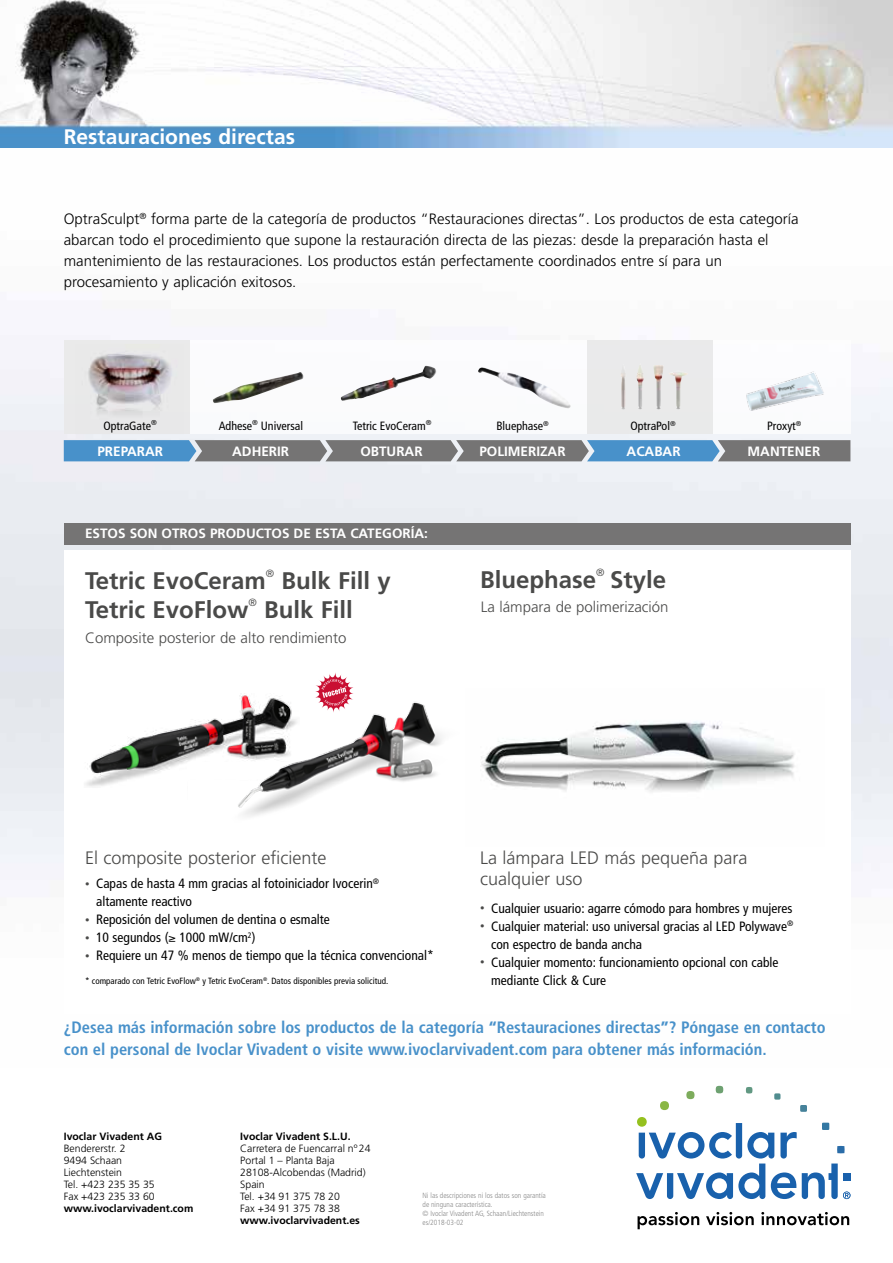
<style>
.page{position:relative;width:893px;height:1263px;background:#fff}
.page>*{position:absolute;margin:0;border:0;box-sizing:border-box;transform-origin:0 0}
.t1{font:700 24px "Frutiger";color:#4a4a49}
.t2{font:700 21px "Frutiger";color:#fff}
.t3{font:300 18px/21.6px "Frutiger";color:#4a4a49}
.t4{font:700 condensed 16.5px/22.5px "Frutiger";color:#4891ca}
.t5{font:300 15px/21px "Frutiger";color:#000}
.t6{font:300 15px "Frutiger";color:#4a4a49}
.t7{font:condensed 13.5px/18px "Frutiger";color:#000}
.t8{font:700 13.5px "Frutiger";color:#fff}
.t9{font:condensed 12px "Frutiger";color:#000}
.t10{font:300 10.5px/12px "Frutiger";color:#000}
.t11{font:700 10.5px "Frutiger";color:#000}
.t12{font:300 10.5px "Frutiger";color:#4a4a49}
.t13{font:condensed 9px "Frutiger";color:#000}
.t14{font:300 condensed 7.5px/9px "Frutiger";color:#878787}
.s1{font-size:9px;color:#4a4a49}
.s2{font-stretch:normal}
</style>
<div class="page">
<svg style="left:636px;top:1086px;width:214px;height:113px"></svg>
<svg style="left:638px;top:1212px;width:61px;height:17px"></svg>
<svg style="left:706px;top:1212px;width:48px;height:13px"></svg>
<svg style="left:761px;top:1212px;width:88px;height:13px"></svg>
<div style="left:64px;top:523px;width:786px;height:21px;background:#757474"></div>
<img style="left:0;top:0;width:893px;height:148px">
<img style="left:480px;top:720px;width:320px;height:74px">
<svg style="left:340px;top:674px;width:14px;height:16px"></svg>
<img style="left:237px;top:690px;width:213px;height:130px">
<img style="left:84px;top:672px;width:256px;height:127px">
<div style="left:64px;top:340px;width:125px;height:94px;background:#e3e3e3"></div>
<svg style="left:64px;top:440px;width:786px;height:21px;background:#6b8295"></svg>
<img style="left:213px;top:372px;width:91px;height:31px">
<img style="left:341px;top:366px;width:84px;height:35px">
<img style="left:478px;top:367px;width:93px;height:41px">
<img style="left:88px;top:353px;width:84px;height:62px">
<img style="left:746px;top:371px;width:78px;height:40px">
<div style="left:587px;top:340px;width:125px;height:94px;background:#eaeaea"></div>
<img style="left:621px;top:365px;width:52px;height:44px">
<h2 class="t2" style="left:64px;top:124px;width:233px">Restauraciones directas</h2>
<p class="t5" style="left:64px;top:208px;width:736px">OptraSculpt<sup>®</sup> forma parte de la categoría de productos “Restauraciones directas”. Los productos de esta categoría abarcan todo el procedimiento que supone la restauración directa de las piezas: desde la preparación hasta el mantenimiento de las restauraciones. Los productos están perfectamente coordinados entre sí para un procesamiento y aplicación exitosos.</p>
<p class="t9" style="left:103px;top:419px;width:55px">OptraGate<sup>®</sup></p>
<p class="t9" style="left:767px;top:419px;width:36px">Proxyt<sup>®</sup></p>
<p class="t9" style="left:219px;top:419px;width:86px">Adhese<sup>®</sup> Universal</p>
<p class="t9" style="left:496px;top:419px;width:54px">Bluephase<sup>®</sup></p>
<p class="t9" style="left:630px;top:419px;width:47px">OptraPol<sup>®</sup></p>
<p class="t9" style="left:353px;top:419px;width:80px">Tetric EvoCeram<sup>®</sup></p>
<p class="t8" style="left:97px;top:443px;width:67px">PREPARAR</p>
<p class="t8" style="left:232px;top:443px;width:58px">ADHERIR</p>
<p class="t8" style="left:360px;top:443px;width:64px">OBTURAR</p>
<p class="t8" style="left:479px;top:443px;width:88px">POLIMERIZAR</p>
<p class="t8" style="left:627px;top:443px;width:55px">ACABAR</p>
<p class="t8" style="left:748px;top:443px;width:74px">MANTENER</p>
<p class="t8" style="left:85px;top:526px;width:344px">ESTOS SON OTROS PRODUCTOS DE ESTA CATEGORÍA:</p>
<h1 class="t1" style="left:85px;top:566px;width:182px">Tetric EvoCeram</h1>
<p class="t12" style="left:266px;top:567px;width:10px">®</p>
<h1 class="t1" style="left:282px;top:566px;width:111px">Bulk Fill y</h1>
<h1 class="t1" style="left:85px;top:595px;width:165px">Tetric EvoFlow</h1>
<p class="t12" style="left:248px;top:596px;width:10px">®</p>
<h1 class="t1" style="left:264px;top:595px;width:90px">Bulk Fill</h1>
<p class="t6" style="left:85px;top:629px;width:263px">Composite posterior de alto rendimiento</p>
<h1 class="t1" style="left:480px;top:565px;width:118px">Bluephase</h1>
<p class="t12" style="left:596px;top:566px;width:10px">®</p>
<h1 class="t1" style="left:610px;top:565px;width:58px">Style</h1>
<p class="t6" style="left:481px;top:598px;width:189px">La lámpara de polimerización</p>
<h3 class="t3" style="left:85px;top:847px;width:243px">El composite posterior eficiente</h3>
<p class="t7" style="left:96px;top:874px;width:285px;text-indent:-11px"><span class="s1">•</span> Capas de hasta 4 mm gracias al fotoiniciador Ivocerin<sup>® </sup>altamente reactivo</p>
<p class="t7" style="left:85px;top:910px;width:246px"><span class="s1">•</span> Reposición del volumen de dentina o esmalte</p>
<p class="t7" style="left:85px;top:928px;width:172px"><span class="s1">•</span> 10 segundos (≥ 1000 mW/cm<sup>2</sup>)</p>
<p class="t7" style="left:85px;top:946px;width:350px"><span class="s1">•</span> Requiere un 47 % menos de tiempo que la técnica convencional*</p>
<p class="t13" style="left:85px;top:976px;width:305px">* comparado con Tetric EvoFlow<sup>®</sup> y Tetric EvoCeram<sup>®</sup>. Datos disponibles previa solicitud.</p>
<h3 class="t3" style="left:480px;top:847px;width:269px">La lámpara LED más pequeña para cualquier uso</h3>
<p class="t7" style="left:480px;top:899px;width:314px"><span class="s1">•</span> Cualquier usuario: agarre cómodo para hombres y mujeres</p>
<p class="t7" style="left:491px;top:917px;width:304px;text-indent:-11px"><span class="s1">•</span> Cualquier material: uso universal gracias al LED Polywave<sup>® </sup>con espectro de banda ancha</p>
<p class="t7" style="left:491px;top:953px;width:289px;text-indent:-11px"><span class="s1">•</span> Cualquier momento: funcionamiento opcional con cable mediante Click &amp; Cure</p>
<p class="t4" style="left:64px;top:1016px;width:763px">¿Desea más información sobre los productos de la categoría <span class="s2">“</span>Restauraciones directas<span class="s2">”</span>? Póngase en contacto con el personal de Ivoclar Vivadent o visite www.ivoclarvivadent.com para obtener más información.</p>
<p class="t11" style="left:64px;top:1130px;width:100px">Ivoclar Vivadent AG</p>
<p class="t10" style="left:64px;top:1143px;width:92px">Bendererstr. 2<br>9494 Schaan<br>Liechtenstein<br>Tel. +423 235 35 35<br>Fax +423 235 33 60</p>
<p class="t11" style="left:64px;top:1202px;width:131px">www.ivoclarvivadent.com</p>
<p class="t11" style="left:240px;top:1130px;width:112px">Ivoclar Vivadent S.L.U.</p>
<p class="t10" style="left:240px;top:1143px;width:132px">Carretera de Fuencarral nº24<br>Portal 1 – Planta Baja<br>28108-Alcobendas (Madrid)<br>Spain<br>Tel. +34 91 375 78 20<br>Fax +34 91 375 78 38</p>
<p class="t11" style="left:240px;top:1214px;width:121px">www.ivoclarvivadent.es</p>
<p class="t14" style="left:423px;top:1191px;width:125px">Ni las descripciones ni los datos son garantía de ninguna característica.<br>© Ivoclar Vivadent AG, Schaan/Liechtenstein es/2018-03-02</p>
</div>
